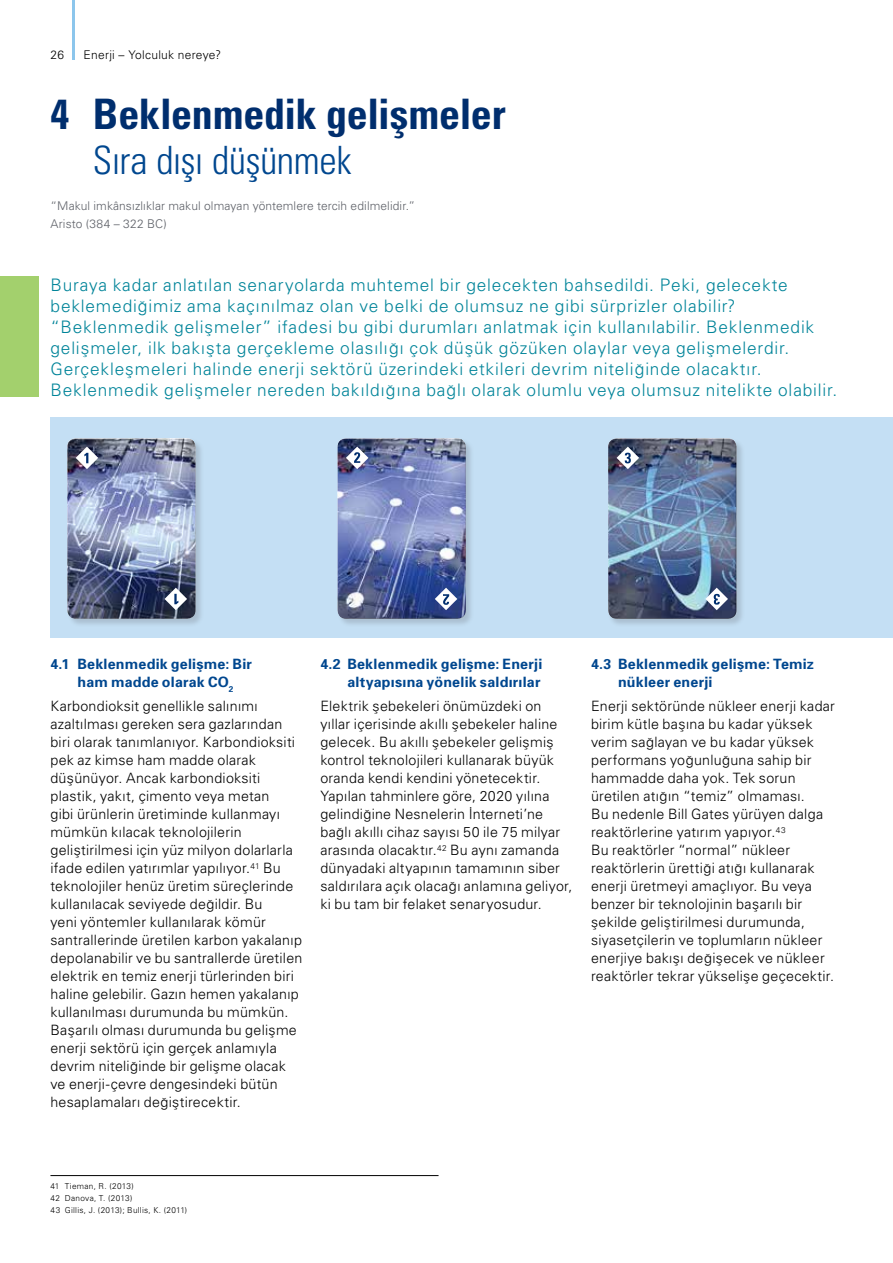
<style>
.page{position:relative;width:893px;height:1263px;background:#fff}
.page>*{position:absolute;margin:0;border:0;box-sizing:border-box;transform-origin:0 0}
.t1{font:42px "Univers Cond Bd Tr";letter-spacing:-.005em;color:#002e6e}
.t2{font:39px "Univers Cond Light Tr";letter-spacing:-.015em;color:#00478f}
.t3{font:17.25px/21px "Univers Light Tr";letter-spacing:.05em;color:#008499}
.t4{font:14.25px/18px "Univers Light Tr";letter-spacing:.015em;color:#000}
.t5{font:14.25px/18px "Univers Bold Tr";letter-spacing:.015em;color:#00478f;text-align:center}
.t6{font:12px/18px "Univers Light Tr";letter-spacing:.01em;color:#5e6168}
.t7{font:12px "Univers Light Tr";letter-spacing:.02em;color:#000}
.t8{font:8.25px/12px "Univers Light Tr";letter-spacing:.03em;color:#000}
</style>
<div class="page">
<div style="left:50px;top:417px;width:843px;height:220px;background:#c4dff4"></div>
<div style="left:0;top:276px;width:38px;height:120px;background:#a3d06d"></div>
<hr style="left:72px;top:0;width:2px;height:60px;background:#8cc6ec">
<hr style="left:50px;top:1175px;width:389px;height:1px;background:#000">
<div style="left:67px;top:438px;width:137px;height:189px;background:#5e6168;opacity:.25"></div>
<svg style="left:67px;top:438px;width:130px;height:2px"></svg>
<div style="left:67px;top:440px;width:130px;height:180px;background:#000;opacity:.75"></div>
<svg style="left:76px;top:447px;width:22px;height:22px"></svg>
<svg style="left:165px;top:588px;width:22px;height:22px"></svg>
<div style="left:337px;top:438px;width:138px;height:189px;background:#5e6168;opacity:.25"></div>
<div style="left:337px;top:436px;width:131px;height:179px;background:#fff;opacity:.75"></div>
<div style="left:337px;top:441px;width:131px;height:179px;background:#000;opacity:.75"></div>
<svg style="left:435px;top:588px;width:22px;height:22px"></svg>
<svg style="left:346px;top:447px;width:22px;height:22px"></svg>
<div style="left:608px;top:438px;width:137px;height:189px;background:#5e6168;opacity:.25"></div>
<div style="left:608px;top:436px;width:130px;height:179px;background:#fff;opacity:.75"></div>
<div style="left:608px;top:441px;width:130px;height:179px;background:#000;opacity:.75"></div>
<svg style="left:705px;top:588px;width:23px;height:22px"></svg>
<svg style="left:617px;top:447px;width:22px;height:22px"></svg>
<p class="t7" style="left:50px;top:48px;width:15px">26</p>
<p class="t7" style="left:84px;top:48px;width:139px">Enerji – Yolculuk nereye?</p>
<h1 class="t1" style="left:50px;top:89px;width:457px">4 Beklenmedik gelişmeler</h1>
<h2 class="t2" style="left:93px;top:137px;width:260px">Sıra dışı düşünmek</h2>
<p class="t6" style="left:50px;top:197px;width:366px">“Makul imkânsızlıklar makul olmayan yöntemlere tercih edilmelidir.”<br>Aristo (384 – 322 BC)</p>
<p class="t3" style="left:50px;top:274px;width:788px">Buraya kadar anlatılan senaryolarda muhtemel bir gelecekten bahsedildi. Peki, gelecekte beklemediğimiz ama kaçınılmaz olan ve belki de olumsuz ne gibi sürprizler olabilir? “Beklenmedik gelişmeler” ifadesi bu gibi durumları anlatmak için kullanılabilir. Beklenmedik gelişmeler, ilk bakışta gerçekleme olasılığı çok düşük gözüken olaylar veya gelişmelerdir.<br>Gerçekleşmeleri halinde enerji sektörü üzerindeki etkileri devrim niteliğinde olacaktır.<br>Beklenmedik gelişmeler nereden bakıldığına bağlı olarak olumlu veya olumsuz nitelikte olabilir.</p>
<p class="t5" style="left:50px;top:655px;width:203px">4.1 Beklenmedik gelişme: Bir ham madde olarak CO<sub>2</sub></p>
<p class="t4" style="left:50px;top:697px;width:253px">Karbondioksit genellikle salınımı azaltılması gereken sera gazlarından biri olarak tanımlanıyor. Karbondioksiti pek az kimse ham madde olarak düşünüyor. Ancak karbondioksiti plastik, yakıt, çimento veya metan<br>gibi ürünlerin üretiminde kullanmayı mümkün kılacak teknolojilerin geliştirilmesi için yüz milyon dolarlarla ifade edilen yatırımlar yapılıyor.<sup>41</sup> Bu teknolojiler henüz üretim süreçlerinde kullanılacak seviyede değildir. Bu<br>yeni yöntemler kullanılarak kömür santrallerinde üretilen karbon yakalanıp depolanabilir ve bu santrallerde üretilen elektrik en temiz enerji türlerinden biri haline gelebilir. Gazın hemen yakalanıp kullanılması durumunda bu mümkün.<br>Başarılı olması durumunda bu gelişme enerji sektörü için gerçek anlamıyla devrim niteliğinde bir gelişme olacak ve enerji-çevre dengesindeki bütün hesaplamaları değiştirecektir.</p>
<p class="t5" style="left:320px;top:655px;width:223px;text-align:right">4.2 Beklenmedik gelişme: Enerji altyapısına yönelik saldırılar</p>
<p class="t4" style="left:320px;top:697px;width:253px">Elektrik şebekeleri önümüzdeki on yıllar içerisinde akıllı şebekeler haline gelecek. Bu akıllı şebekeler gelişmiş kontrol teknolojileri kullanarak büyük oranda kendi kendini yönetecektir.<br>Yapılan tahminlere göre, 2020 yılına gelindiğine Nesnelerin İnterneti’ne bağlı akıllı cihaz sayısı 50 ile 75 milyar arasında olacaktır.<sup>42</sup> Bu aynı zamanda dünyadaki altyapının tamamının siber saldırılara açık olacağı anlamına geliyor, ki bu tam bir felaket senaryosudur.</p>
<p class="t5" style="left:618px;top:655px;width:198px;text-align:left;text-indent:-27px">4.3 Beklenmedik gelişme: Temiz nükleer enerji</p>
<p class="t4" style="left:591px;top:697px;width:245px">Enerji sektöründe nükleer enerji kadar birim kütle başına bu kadar yüksek verim sağlayan ve bu kadar yüksek performans yoğunluğuna sahip bir hammadde daha yok. Tek sorun üretilen atığın “temiz” olmaması.<br>Bu nedenle Bill Gates yürüyen dalga reaktörlerine yatırım yapıyor.<sup>43<br></sup>Bu reaktörler “normal” nükleer reaktörlerin ürettiği atığı kullanarak enerji üretmeyi amaçlıyor. Bu veya benzer bir teknolojinin başarılı bir şekilde geliştirilmesi durumunda, siyasetçilerin ve toplumların nükleer enerjiye bakışı değişecek ve nükleer reaktörler tekrar yükselişe geçecektir.</p>
<p class="t8" style="left:50px;top:1179px;width:138px">41 Tieman, R. (2013)<br>42 Danova, T. (2013)<br>43 Gillis, J. (2013); Bullis, K. (2011)</p>
</div>
